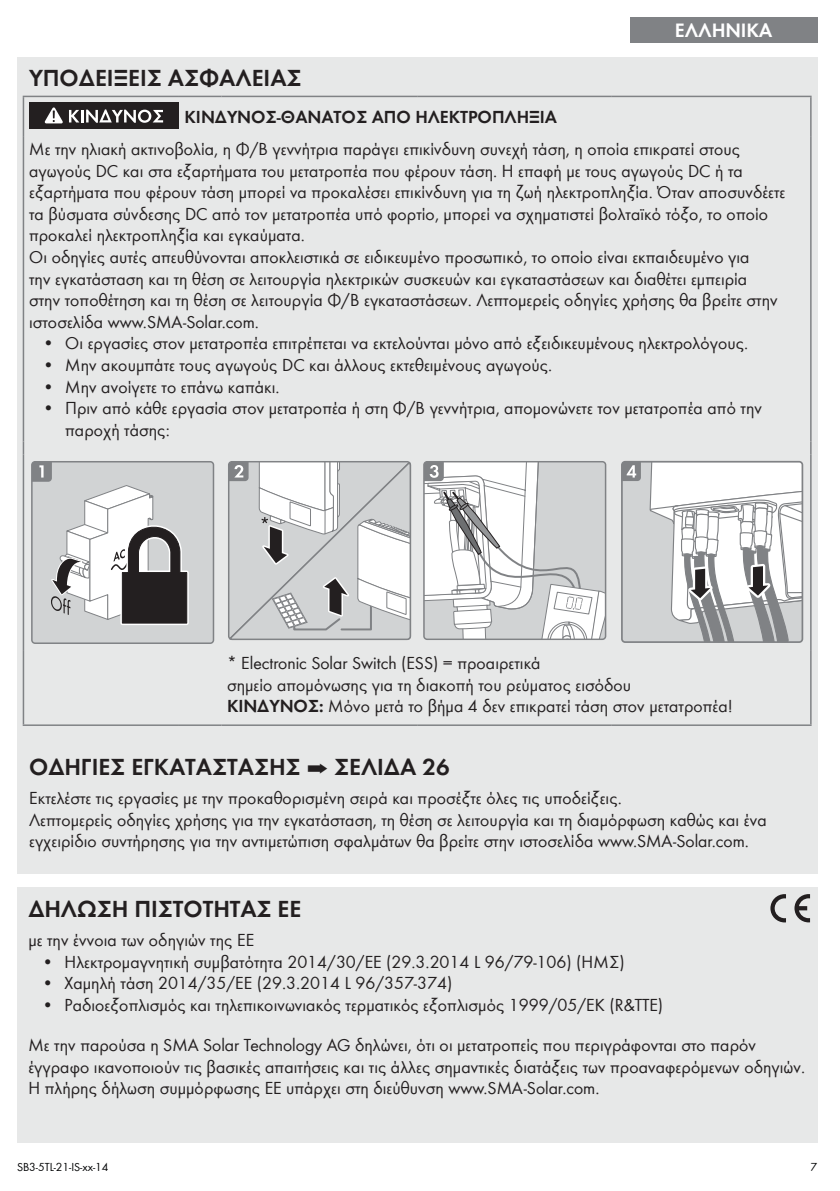
<style>
.page{position:relative;width:840px;height:1191px;background:#fff}
.page>*{position:absolute;margin:0;border:0;box-sizing:border-box;transform-origin:0 0}
.t1{font:600 24px "SMA Futura Global";color:#231f20}
.t2{font:600 20px "SMA Futura Global";color:#fff}
.t3{font:18px/21.6px "SMA Futura Global";color:#231f20}
.t4{font:600 18px "SMA Futura Global";color:#231f20}
.t5{font:12px "SMA Futura Global";color:#010203}
.s1{font-weight:600}
</style>
<div class="page">
<div style="left:629px;top:17px;width:187px;height:26px;background:#808285"></div>
<div style="left:17px;top:57px;width:799px;height:816px;background:#e7e8e8"></div>
<hr style="left:23px;top:96px;width:156px;height:1px;background:#808285">
<hr style="left:23px;top:97px;width:1px;height:39px;background:#808285">
<hr style="left:179px;top:96px;width:42px;height:1px;background:#808285">
<hr style="left:221px;top:96px;width:196px;height:1px;background:#808285">
<hr style="left:417px;top:96px;width:194px;height:1px;background:#808285">
<hr style="left:611px;top:96px;width:200px;height:1px;background:#808285">
<hr style="left:809px;top:97px;width:2px;height:39px;background:#808285">
<hr style="left:23px;top:136px;width:1px;height:305px;background:#808285">
<hr style="left:809px;top:136px;width:2px;height:305px;background:#808285">
<svg style="left:23px;top:441px;width:1px;height:14px"></svg>
<svg style="left:810px;top:441px;width:1px;height:14px"></svg>
<hr style="left:23px;top:455px;width:1px;height:195px;background:#808285">
<hr style="left:809px;top:455px;width:2px;height:195px;background:#808285">
<hr style="left:23px;top:650px;width:1px;height:74px;background:#808285">
<hr style="left:809px;top:650px;width:2px;height:74px;background:#808285">
<hr style="left:23px;top:724px;width:156px;height:2px;background:#808285">
<hr style="left:179px;top:724px;width:42px;height:2px;background:#808285">
<hr style="left:221px;top:724px;width:196px;height:2px;background:#808285">
<hr style="left:417px;top:724px;width:194px;height:2px;background:#808285">
<hr style="left:611px;top:724px;width:200px;height:2px;background:#808285">
<div style="left:29px;top:102px;width:150px;height:27px;background:#231f20"></div>
<svg style="left:44px;top:107px;width:19px;height:16px"></svg>
<svg style="left:69px;top:109px;width:94px;height:14px"></svg>
<div style="left:32px;top:462px;width:181px;height:181px;background:#d1d3d4;border-radius:3px"></div>
<div style="left:31px;top:461px;width:183px;height:183px;border:2px solid #808285;border-radius:3px"></div>
<svg style="left:32px;top:462px;width:159px;height:165px"></svg>
<svg style="left:228px;top:461px;width:183px;height:180px"></svg>
<svg style="left:423px;top:462px;width:182px;height:178px"></svg>
<div style="left:621px;top:462px;width:181px;height:180px;background:#d1d3d4;border-radius:3px"></div>
<svg style="left:649px;top:464px;width:150px;height:176px"></svg>
<div style="left:620px;top:461px;width:182px;height:182px;border:2px solid #808285;border-radius:3px"></div>
<svg style="left:621px;top:462px;width:19px;height:19px"></svg>
<div style="left:17px;top:887px;width:799px;height:255px;background:#e7e8e8"></div>
<svg style="left:770px;top:894px;width:15px;height:28px"></svg>
<svg style="left:794px;top:894px;width:15px;height:28px"></svg>
<p class="t2" style="left:674px;top:18px;width:99px">ΕΛΛΗΝΙΚΑ</p>
<h1 class="t1" style="left:29px;top:64px;width:272px">ΥΠΟΔΕΙΞΕΙΣ ΑΣΦΑΛΕΙΑΣ</h1>
<p class="t4" style="left:184px;top:106px;width:23px">Κίνδυν</p>
<p class="t4" style="left:251px;top:106px;width:58px">ος-θάνα</p>
<p class="t4" style="left:333px;top:106px;width:52px">τος από</p>
<p class="t4" style="left:415px;top:106px;width:12px">ηλεκ</p>
<p class="t4" style="left:460px;top:106px;width:44px">τροπληξία</p>
<p class="t3" style="left:29px;top:138px;width:757px">Με την ηλιακή ακτινοβολία, η Φ/Β γεννήτρια παράγει επικίνδυνη συνεχή τάση, η οποία επικρατεί στους αγωγούς DC και στα εξαρτήματα του μετατροπέα που φέρουν τάση. Η επαφή με τους αγωγούς DC ή τα εξαρτήματα που φέρουν τάση μπορεί να προκαλέσει επικίνδυνη για τη ζωή ηλεκτροπληξία. Όταν αποσυνδέετε τα βύσματα σύνδεσης DC από τον μετατροπέα υπό φορτίο, μπορεί να σχηματιστεί βολταϊκό τόξο, το οποίο προκαλεί ηλεκτροπληξία και εγκαύματα.<br>Οι οδηγίες αυτές απευθύνονται αποκλειστικά σε ειδικευμένο προσωπικό, το οποίο είναι εκπαιδευμένο για<br>την εγκατάσταση και τη θέση σε λειτουργία ηλεκτρικών συσκευών και εγκαταστάσεων και διαθέτει εμπειρία<br>στην τοποθέτηση και τη θέση σε λειτουργία Φ/Β εγκαταστάσεων. Λεπτομερείς οδηγίες χρήσης θα βρείτε στην ιστοσελίδα www.SMA-Solar.com.</p>
<p class="t3" style="left:42px;top:332px;width:707px">• Οι εργασίες στον μετατροπέα επιτρέπεται να εκτελούνται μόνο από εξειδικευμένους ηλεκτρολόγους.</p>
<p class="t3" style="left:42px;top:354px;width:511px">• Μην ακουμπάτε τους αγωγούς DC και άλλους εκτεθειμένους αγωγούς.</p>
<p class="t3" style="left:42px;top:375px;width:238px">• Μην ανοίγετε το επάνω καπάκι.</p>
<p class="t3" style="left:65px;top:397px;width:698px;text-indent:-23px">• Πριν από κάθε εργασία στον μετατροπέα ή στη Φ/Β γεννήτρια, απομονώνετε τον μετατροπέα από την παροχή τάσης:</p>
<p class="t3" style="left:227px;top:652px;width:507px">* Electronic Solar Switch (ESS) = προαιρετικά<br>σημείο απομόνωσης για τη διακοπή του ρεύματος εισόδου<br><span class="s1">ΚΙΝΔΥΝΟΣ:</span> Μόνο μετά το βήμα 4 δεν επικρατεί τάση στον μετατροπέα!</p>
<h1 class="t1" style="left:29px;top:752px;width:18px">Οδη</h1>
<h1 class="t1" style="left:81px;top:752px;width:268px">γίες εγκατάστασης ➡ Σελίδα</h1>
<h1 class="t1" style="left:422px;top:752px;width:29px">26</h1>
<p class="t3" style="left:29px;top:787px;width:738px">Εκτελέστε τις εργασίες με την προκαθορισμένη σειρά και προσέξτε όλες τις υποδείξεις.<br>Λεπτομερείς οδηγίες χρήσης για την εγκατάσταση, τη θέση σε λειτουργία και τη διαμόρφωση καθώς και ένα εγχειρίδιο συντήρησης για την αντιμετώπιση σφαλμάτων θα βρείτε στην ιστοσελίδα www.SMA-Solar.com.</p>
<h1 class="t1" style="left:28px;top:894px;width:274px">Δήλωση πιστότητας ΕE</h1>
<p class="t3" style="left:28px;top:929px;width:227px">με την έννοια των οδηγιών της ΕE</p>
<p class="t3" style="left:42px;top:950px;width:584px">• Ηλεκτρομαγνητική συμβατότητα 2014/30/EΕ (29.3.2014 L 96/79-106) (ΗΜΣ)</p>
<p class="t3" style="left:42px;top:972px;width:412px">• Χαμηλή τάση 2014/35/EΕ (29.3.2014 L 96/357-374)</p>
<p class="t3" style="left:42px;top:994px;width:622px">• Ραδιοεξοπλισμός και τηλεπικοινωνιακός τερματικός εξοπλισμός 1999/05/ΕΚ (R&amp;TTE)</p>
<p class="t3" style="left:28px;top:1034px;width:777px">Με την παρούσα η SMA Solar Technology AG δηλώνει, ότι οι μετατροπείς που περιγράφονται στο παρόν έγγραφο ικανοποιούν τις βασικές απαιτήσεις και τις άλλες σημαντικές διατάξεις των προαναφερόμενων οδηγιών.<br>Η πλήρης δήλωση συμμόρφωσης EE υπάρχει στη διεύθυνση www.SMA-Solar.com.</p>
<p class="t5" style="left:17px;top:1160px;width:93px">SB3-5TL-21-IS-xx-14</p>
<p class="t5" style="left:810px;top:1160px;width:8px">7</p>
</div>
